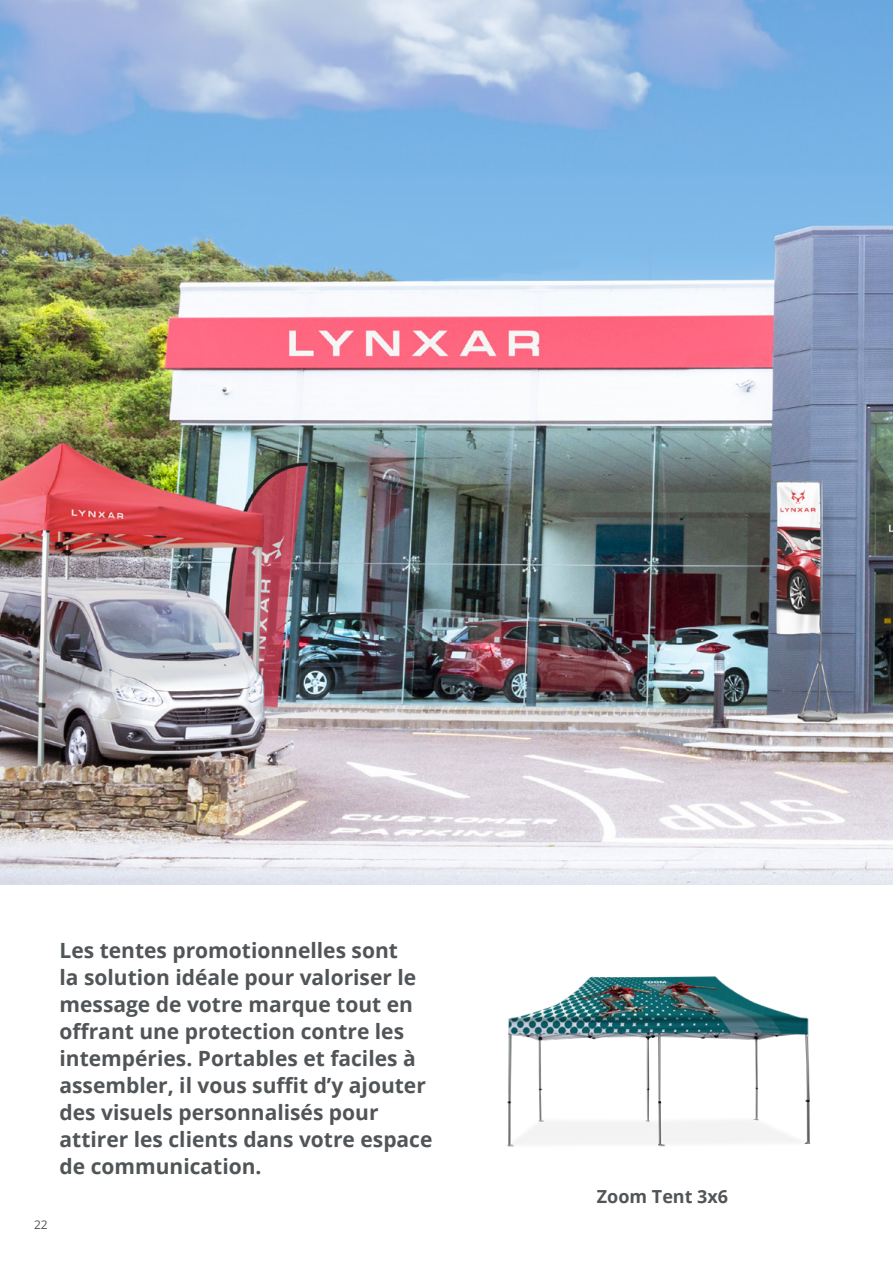
<style>
.page{position:relative;width:893px;height:1263px;background:#fff}
.page>*{position:absolute;margin:0;border:0;box-sizing:border-box;transform-origin:0 0}
.SH1_14pt_Bold{font:700 21px/27px "Open Sans";color:#515558}
.Title_Page_Product_Names_12pt_Bold{font:700 18px "Open Sans";color:#515558}
.t1{font:12px "Open Sans";color:#515558}
</style>
<div class="page">
<img style="left:0;top:0;width:893px;height:884px">
<img style="left:507px;top:976px;width:304px;height:171px">
<p class="SH1_14pt_Bold" style="left:60px;top:936px;width:374px">Les tentes promotionnelles sont<br>la solution idéale pour valoriser le message de votre marque tout en offrant une protection contre les intempéries. Portables et faciles à assembler, il vous suffit d’y ajouter des visuels personnalisés pour attirer les clients dans votre espace de communication.</p>
<p class="t1" style="left:34px;top:1216px;width:15px">22</p>
<p class="Title_Page_Product_Names_12pt_Bold" style="left:597px;top:1184px;width:133px">Zoom Tent 3x6</p>
</div>
